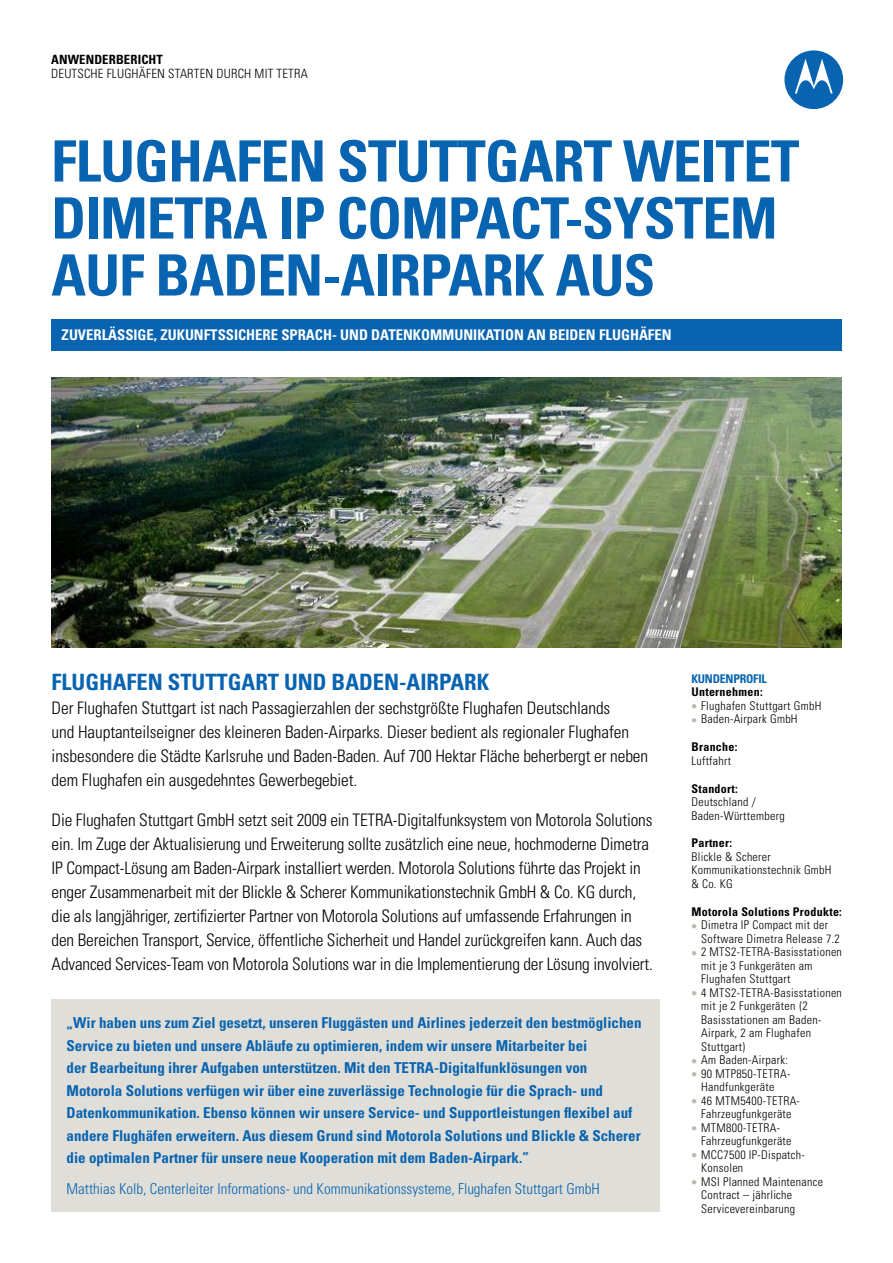
<style>
.page{position:relative;width:893px;height:1263px;background:#fff}
.page>*{position:absolute;margin:0;border:0;box-sizing:border-box;transform-origin:0 0}
.t1{font:700 condensed 57px/57px "Univers LT Std";letter-spacing:-.015em;color:#0864b0}
.t2{font:700 condensed 22.5px "Univers LT Std";color:#0864b0}
.t3{font:300 condensed 17.25px/24px "Univers LT Std";letter-spacing:-.01em;color:#000}
.t4{font:700 condensed 15px/22.5px "Univers LT Std";color:#0864b0}
.t5{font:300 condensed 15px "Univers LT Std";color:#0864b0}
.t6{font:700 condensed 14.7px "Univers LT Std";color:#fff}
.t7{font:300 condensed 12.75px "Univers LT Std";letter-spacing:.015em;color:#000}
.t8{font:700 condensed 12.75px "Univers LT Std";letter-spacing:.01em;color:#000}
.t9{font:300 condensed 12px/13.5px "Univers LT Std";letter-spacing:.025em;color:#000}
.t10{font:700 condensed 12px "Univers LT Std";letter-spacing:.025em;color:#000}
.t11{font:700 condensed 12px "Univers LT Std";letter-spacing:-.02em;color:#0864b0}
.s1{color:#bfb7ad}
</style>
<div class="page">
<div style="left:784px;top:50px;width:59px;height:59px;background:#0864b0;border-radius:50%"></div>
<svg style="left:795px;top:59px;width:38px;height:34px"></svg>
<div style="left:51px;top:319px;width:791px;height:32px;background:#0864b0"></div>
<img style="left:51px;top:377px;width:791px;height:270px">
<div style="left:51px;top:999px;width:608px;height:213px;background:#e0ded8"></div>
<p class="t8" style="left:51px;top:52px;width:113px">ANWENDERBERICHT</p>
<p class="t7" style="left:51px;top:65px;width:258px">DEUTSCHE FLUGHÄFEN STARTEN DURCH MIT TETRA</p>
<h1 class="t1" style="left:51px;top:133px;width:750px">FLUGHAFEN STUTTGART WEITET<br>DIMETRA IP COMPACT-SYSTEM<br>AUF BADEN-AIRPARK AUS</h1>
<p class="t6" style="left:62px;top:326px;width:611px">ZUVERLÄSSIGE, ZUKUNFTSSICHERE SPRACH- UND DATENKOMMUNIKATION AN BEIDEN FLUGHÄFEN</p>
<h2 class="t2" style="left:52px;top:669px;width:439px">FLUGHAFEN STUTTGART UND BADEN-AIRPARK</h2>
<p class="t3" style="left:52px;top:696px;width:598px">Der Flughafen Stuttgart ist nach Passagierzahlen der sechstgrößte Flughafen Deutschlands<br>und Hauptanteilseigner des kleineren Baden-Airparks. Dieser bedient als regionaler Flughafen insbesondere die Städte Karlsruhe und Baden-Baden. Auf 700 Hektar Fläche beherbergt er neben dem Flughafen ein ausgedehntes Gewerbegebiet.</p>
<p class="t3" style="left:52px;top:808px;width:603px">Die Flughafen Stuttgart GmbH setzt seit 2009 ein TETRA-Digitalfunksystem von Motorola Solutions ein. Im Zuge der Aktualisierung und Erweiterung sollte zusätzlich eine neue, hochmoderne Dimetra IP Compact-Lösung am Baden-Airpark installiert werden. Motorola Solutions führte das Projekt in enger Zusammenarbeit mit der Blickle &amp; Scherer Kommunikationstechnik GmbH &amp; Co. KG durch, die als langjähriger, zertifizierter Partner von Motorola Solutions auf umfassende Erfahrungen in den Bereichen Transport, Service, öffentliche Sicherheit und Handel zurückgreifen kann. Auch das Advanced Services-Team von Motorola Solutions war in die Implementierung der Lösung involviert.</p>
<p class="t4" style="left:67px;top:1011px;width:576px">„Wir haben uns zum Ziel gesetzt, unseren Fluggästen und Airlines jederzeit den bestmöglichen Service zu bieten und unsere Abläufe zu optimieren, indem wir unsere Mitarbeiter bei<br>der Bearbeitung ihrer Aufgaben unterstützen. Mit den TETRA-Digitalfunklösungen von Motorola Solutions verfügen wir über eine zuverlässige Technologie für die Sprach- und Datenkommunikation. Ebenso können wir unsere Service- und Supportleistungen flexibel auf andere Flughäfen erweitern. Aus diesem Grund sind Motorola Solutions und Blickle &amp; Scherer die optimalen Partner für unsere neue Kooperation mit dem Baden-Airpark.”</p>
<p class="t5" style="left:67px;top:1179px;width:535px">Matthias Kolb, Centerleiter Informations- und Kommunikationssysteme, Flughafen Stuttgart GmbH</p>
<p class="t11" style="left:691px;top:671px;width:77px">KUNDENPROFIL</p>
<p class="t10" style="left:691px;top:685px;width:73px">Unternehmen:</p>
<p class="t9" style="left:691px;top:699px;width:131px"><span class="s1">●</span> Flughafen Stuttgart GmbH</p>
<p class="t9" style="left:691px;top:712px;width:108px"><span class="s1">●</span> Baden-Airpark GmbH</p>
<p class="t10" style="left:691px;top:739px;width:48px">Branche:</p>
<p class="t9" style="left:691px;top:754px;width:41px">Luftfahrt</p>
<p class="t10" style="left:691px;top:781px;width:48px">Standort:</p>
<p class="t9" style="left:691px;top:795px;width:95px">Deutschland /<br>Baden-Württemberg</p>
<p class="t10" style="left:691px;top:836px;width:42px">Partner:</p>
<p class="t9" style="left:691px;top:850px;width:142px">Blickle &amp; Scherer<br>Kommunikationstechnik GmbH &amp; Co. KG</p>
<p class="t10" style="left:691px;top:904px;width:152px">Motorola Solutions Produkte:</p>
<p class="t9" style="left:701px;top:918px;width:140px;text-indent:-10px"><span class="s1">●</span> Dimetra IP Compact mit der<br>Software Dimetra Release 7.2</p>
<p class="t9" style="left:701px;top:945px;width:142px;text-indent:-10px"><span class="s1">●</span> 2 MTS2-TETRA-Basisstationen mit je 3 Funkgeräten am<br>Flughafen Stuttgart</p>
<p class="t9" style="left:701px;top:986px;width:142px;text-indent:-10px"><span class="s1">●</span> 4 MTS2-TETRA-Basisstationen mit je 2 Funkgeräten (2<br>Basisstationen am Baden-<br>Airpark, 2 am Flughafen<br>Stuttgart)</p>
<p class="t9" style="left:691px;top:1053px;width:98px"><span class="s1">●</span> Am Baden-Airpark:</p>
<p class="t9" style="left:691px;top:1067px;width:100px;text-align:center"><span class="s1">●</span> 90 MTP850-TETRA-<br>Handfunkgeräte</p>
<p class="t9" style="left:691px;top:1094px;width:110px;text-align:center"><span class="s1">●</span> 46 MTM5400-TETRA-<br>Fahrzeugfunkgeräte</p>
<p class="t9" style="left:701px;top:1121px;width:92px;text-indent:-10px"><span class="s1">●</span> MTM800-TETRA-<br>Fahrzeugfunkgeräte</p>
<p class="t9" style="left:701px;top:1148px;width:105px;text-indent:-10px"><span class="s1">●</span> MCC7500 IP-Dispatch-<br>Konsolen</p>
<p class="t9" style="left:701px;top:1175px;width:123px;text-indent:-10px"><span class="s1">●</span> MSI Planned Maintenance<br>Contract – jährliche<br>Servicevereinbarung</p>
</div>
